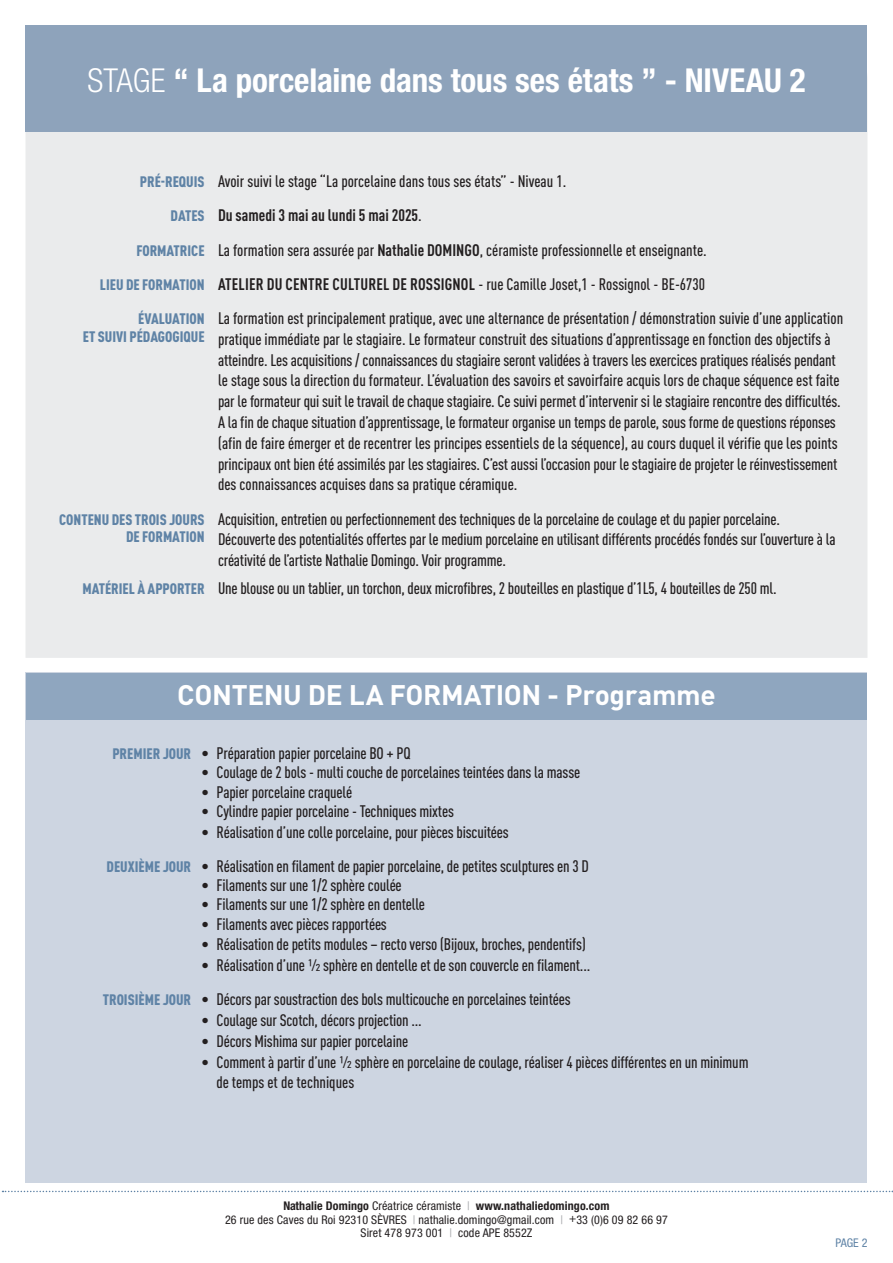
<style>
.page{position:relative;width:893px;height:1263px;background:#fff}
.page>*{position:absolute;margin:0;border:0;box-sizing:border-box;transform-origin:0 0}
.Titre_1{font:700 condensed 33px "Helvetica Neue LT";letter-spacing:-.005em;color:#fff}
.MODULE_filet_sup{font:700 28.05px "DINOT";letter-spacing:-.015em;color:#fff}
.texte_fiche{font:500 condensed 16.5px "DINOT";letter-spacing:-.01em;color:#231f20}
.t1{font:700 condensed 16.5px "DINOT";color:#231f20}
.t2{font:condensed 12px/13.5px "Helvetica Neue LT";letter-spacing:.01em;color:#231f20;text-align:center}
.t3{font:condensed 12px "Helvetica Neue LT";color:#5f83a6}
.s1{font-weight:300}
.s2{font-weight:900;font-size:15px;color:#5f83a6}
.s3{font-weight:500}
.s4{font-weight:700}
.s5{color:#a8a9ad}
</style>
<div class="page">
<svg style="left:3px;top:1191px;width:890px;height:1px"></svg>
<div style="left:26px;top:672px;width:841px;height:510px;background:#cdd5e1"></div>
<div style="left:26px;top:132px;width:841px;height:526px;background:#eaebec"></div>
<div style="left:26px;top:673px;width:841px;height:46px;background:#8fa6bf"></div>
<div style="left:26px;top:26px;width:841px;height:106px;background:#8ea3bb"></div>
<p class="Titre_1" style="left:87px;top:60px;width:720px"><span class="s1">STAGE</span> “ La porcelaine dans tous ses états ” - NIVEAU 2</p>
<p class="texte_fiche" style="left:140px;top:172px;width:428px"><span class="s2">PRÉ-REQUIS</span> Avoir suivi le stage “La porcelaine dans tous ses états” - Niveau 1.</p>
<p class="t1" style="left:171px;top:206px;width:253px"><span class="s2">DATES</span> Du samedi 3 mai au lundi 5 mai 2025<span class="s3">.</span></p>
<p class="texte_fiche" style="left:136px;top:240px;width:572px"><span class="s2">FORMATRICE</span> La formation sera assurée par <span class="s4">Nathalie DOMINGO</span>, céramiste professionnelle et enseignante.</p>
<p class="texte_fiche" style="left:100px;top:274px;width:607px"><span class="s2">LIEU DE FORMATION</span> <span class="s4">ATELIER DU CENTRE CULTUREL DE ROSSIGNOL</span> - rue Camille Joset,1 - Rossignol - BE-6730</p>
<p class="texte_fiche" style="left:138px;top:309px;width:706px"><span class="s2">ÉVALUATION</span> La formation est principalement pratique, avec une alternance de présentation / démonstration suivie d’une application</p>
<p class="texte_fiche" style="left:83px;top:329px;width:749px"><sup>ET</sup> <sup>SUIVI</sup> <sup>PÉDAGOGIQUE</sup> pratique immédiate par le stagiaire. Le formateur construit des situations d’apprentissage en fonction des objectifs à</p>
<p class="texte_fiche" style="left:218px;top:350px;width:619px">atteindre. Les acquisitions / connaissances du stagiaire seront validées à travers les exercices pratiques réalisés pendant</p>
<p class="texte_fiche" style="left:218px;top:371px;width:623px">le stage sous la direction du formateur. L’évaluation des savoirs et savoirfaire acquis lors de chaque séquence est faite</p>
<p class="texte_fiche" style="left:218px;top:392px;width:624px">par le formateur qui suit le travail de chaque stagiaire. Ce suivi permet d’intervenir si le stagiaire rencontre des difficultés.</p>
<p class="texte_fiche" style="left:218px;top:412px;width:619px">A la fin de chaque situation d’apprentissage, le formateur organise un temps de parole, sous forme de questions réponses</p>
<p class="texte_fiche" style="left:218px;top:433px;width:621px">(afin de faire émerger et de recentrer les principes essentiels de la séquence), au cours duquel il vérifie que les points</p>
<p class="texte_fiche" style="left:218px;top:454px;width:621px">principaux ont bien été assimilés par les stagiaires. C’est aussi l’occasion pour le stagiaire de projeter le réinvestissement</p>
<p class="texte_fiche" style="left:218px;top:475px;width:301px">des connaissances acquises dans sa pratique céramique.</p>
<p class="texte_fiche" style="left:59px;top:509px;width:722px"><span class="s2">CONTENU DES TROIS JOURS</span> Acquisition, entretien ou perfectionnement des techniques de la porcelaine de coulage et du papier porcelaine.</p>
<p class="texte_fiche" style="left:126px;top:530px;width:711px"><sup>DE</sup> <sup>FORMATION</sup> Découverte des potentialités offertes par le medium porcelaine en utilisant différents procédés fondés sur l’ouverture à la</p>
<p class="texte_fiche" style="left:218px;top:550px;width:290px">créativité de l’artiste Nathalie Domingo. Voir programme.</p>
<p class="texte_fiche" style="left:82px;top:579px;width:696px"><span class="s2">MATÉRIEL À APPORTER</span> Une blouse ou un tablier, un torchon, deux microfibres, 2 bouteilles en plastique d’1L5, 4 bouteilles de 250 ml.</p>
<p class="MODULE_filet_sup" style="left:177px;top:676px;width:540px">CONTENU DE LA FORMATION - Programme</p>
<p class="texte_fiche" style="left:112px;top:743px;width:300px"><span class="s2">PREMIER JOUR</span> • Préparation papier porcelaine BO + PQ</p>
<p class="texte_fiche" style="left:202px;top:763px;width:380px">• Coulage de 2 bols - multi couche de porcelaines teintées dans la masse</p>
<p class="texte_fiche" style="left:202px;top:782px;width:152px">• Papier porcelaine craquelé</p>
<p class="texte_fiche" style="left:202px;top:801px;width:254px">• Cylindre papier porcelaine - Techniques mixtes</p>
<p class="texte_fiche" style="left:202px;top:822px;width:309px">• Réalisation d’une colle porcelaine, pour pièces biscuitées</p>
<p class="texte_fiche" style="left:107px;top:856px;width:484px"><span class="s2">DEUXIÈME JOUR</span> • Réalisation en filament de papier porcelaine, de petites sculptures en 3 D</p>
<p class="texte_fiche" style="left:202px;top:875px;width:202px">• Filaments sur une 1/2 sphère coulée</p>
<p class="texte_fiche" style="left:202px;top:895px;width:225px">• Filaments sur une 1/2 sphère en dentelle</p>
<p class="texte_fiche" style="left:202px;top:914px;width:187px">• Filaments avec pièces rapportées</p>
<p class="texte_fiche" style="left:202px;top:935px;width:386px">• Réalisation de petits modules – recto verso (Bijoux, broches, pendentifs)</p>
<p class="texte_fiche" style="left:202px;top:955px;width:390px">• Réalisation d’une ½ sphère en dentelle et de son couvercle en filament...</p>
<p class="texte_fiche" style="left:103px;top:990px;width:469px"><span class="s2">TROISIÈME JOUR</span> • Décors par soustraction des bols multicouche en porcelaines teintées</p>
<p class="texte_fiche" style="left:202px;top:1010px;width:222px">• Coulage sur Scotch, décors projection ...</p>
<p class="texte_fiche" style="left:202px;top:1031px;width:208px">• Décors Mishima sur papier porcelaine</p>
<p class="texte_fiche" style="left:202px;top:1052px;width:548px">• Comment à partir d’une ½ sphère en porcelaine de coulage, réaliser 4 pièces différentes en un minimum</p>
<p class="texte_fiche" style="left:217px;top:1073px;width:139px">de temps et de techniques</p>
<p class="t2" style="left:225px;top:1199px;width:444px"><span class="s4">Nathalie Domingo</span> Créatrice céramiste <span class="s5">|</span> <span class="s4">www.nathaliedomingo.com<br></span>26 rue des Caves du Roi 92310 SÈVRES <span class="s5">|</span> nathalie.domingo@gmail.com <span class="s5">|</span> +33 (0)6 09 82 66 97<br>Siret 478 973 001 <span class="s5">|</span> code APE 8552Z</p>
<p class="t3" style="left:835px;top:1236px;width:33px">PAGE 2</p>
</div>
